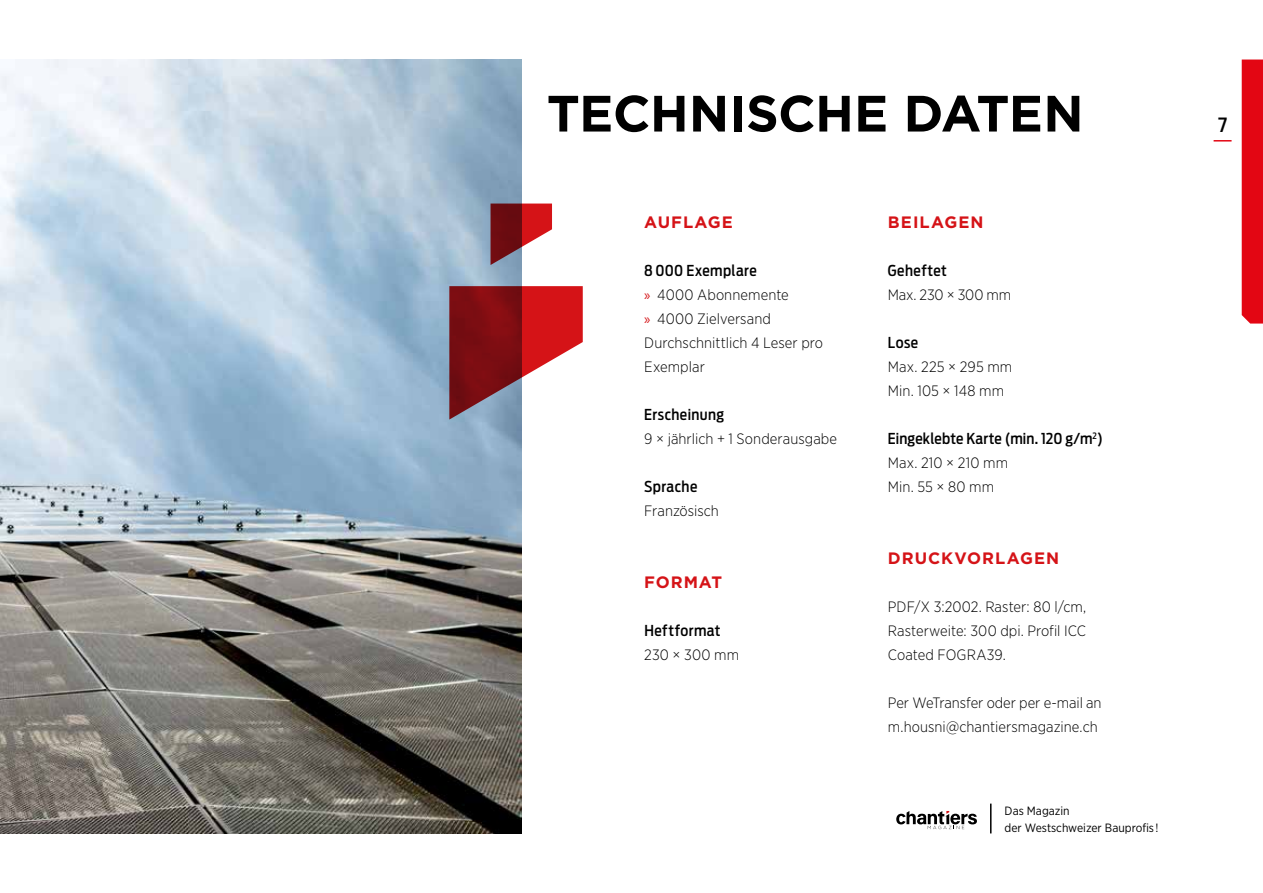
<style>
.page{position:relative;width:1263px;height:893px;background:#fff}
.page>*{position:absolute;margin:0;border:0;box-sizing:border-box;transform-origin:0 0}
.t1{font:700 51px "Gotham";letter-spacing:-.01em;color:#000}
.t2{font:500 19.5px "Antenna Cond";color:#000}
.t3{font:700 16.5px "Gotham";letter-spacing:.06em;color:#d51317}
.t4{font:300 15px/24px "Gotham Narrow";letter-spacing:.005em;color:#000}
.t5{font:500 15px "Antenna Cond";letter-spacing:.03em;color:#000}
.t6{font:500 15px "Antenna Cond";letter-spacing:.01em;color:#000}
.t7{font:12px/16.5px "Gotham Narrow";color:#000}
.s1{font-family:"Myriad Pro";font-weight:400;color:#d51317}
</style>
<div class="page">
<img style="left:0;top:60px;width:521px;height:773px">
<svg style="left:449px;top:286px;width:134px;height:134px"></svg>
<svg style="left:490px;top:204px;width:62px;height:61px"></svg>
<svg style="left:896px;top:811px;width:81px;height:18px"></svg>
<svg style="left:990px;top:804px;width:1px;height:29px"></svg>
<div style="left:1242px;top:60px;width:21px;height:264px;background:#e30613"></div>
<svg style="left:1213px;top:140px;width:18px;height:2px"></svg>
<h1 class="t1" style="left:547px;top:80px;width:538px">TECHNISCHE DATEN</h1>
<p class="t3" style="left:644px;top:211px;width:90px">AUFLAGE</p>
<p class="t5" style="left:644px;top:261px;width:114px">8 000 Exemplare</p>
<p class="t4" style="left:644px;top:282px;width:180px"><span class="s1">»</span> 4000 Abonnemente<br><span class="s1">»</span> 4000 Zielversand<br>Durchschnittlich 4 Leser pro<br>Exemplar</p>
<p class="t5" style="left:644px;top:405px;width:82px">Erscheinung</p>
<p class="t4" style="left:644px;top:426px;width:194px">9 × jährlich + 1 Sonderausgabe</p>
<p class="t5" style="left:644px;top:477px;width:55px">Sprache</p>
<p class="t4" style="left:644px;top:498px;width:76px">Französisch</p>
<p class="t3" style="left:644px;top:571px;width:79px">FORMAT</p>
<p class="t5" style="left:644px;top:621px;width:78px">Heftformat</p>
<p class="t4" style="left:644px;top:642px;width:96px">230 × 300 mm</p>
<p class="t3" style="left:888px;top:211px;width:97px">BEILAGEN</p>
<p class="t5" style="left:888px;top:261px;width:61px">Geheftet</p>
<p class="t4" style="left:888px;top:282px;width:125px">Max. 230 × 300 mm</p>
<p class="t5" style="left:888px;top:333px;width:32px">Lose</p>
<p class="t4" style="left:888px;top:354px;width:126px">Max. 225 × 295 mm<br>Min. 105 × 148 mm</p>
<p class="t6" style="left:888px;top:429px;width:217px">Eingeklebte Karte (min. 120 g/m<sup>2</sup>)</p>
<p class="t4" style="left:888px;top:450px;width:122px">Max. 210 × 210 mm<br>Min. 55 × 80 mm</p>
<p class="t3" style="left:888px;top:547px;width:173px">DRUCKVORLAGEN</p>
<p class="t4" style="left:888px;top:594px;width:200px;text-align:justify">PDF/X 3:2002. Raster: 80 l/cm, Rasterweite: 300 dpi. Profil ICC Coated FOGRA39.</p>
<p class="t4" style="left:888px;top:690px;width:215px">Per WeTransfer oder per e-mail an m.housni@chantiersmagazine.ch</p>
<p class="t7" style="left:1005px;top:802px;width:155px">Das Magazin<br>der Westschweizer Bauprofis !</p>
<h2 class="t2" style="left:1218px;top:113px;width:10px">7</h2>
</div>
